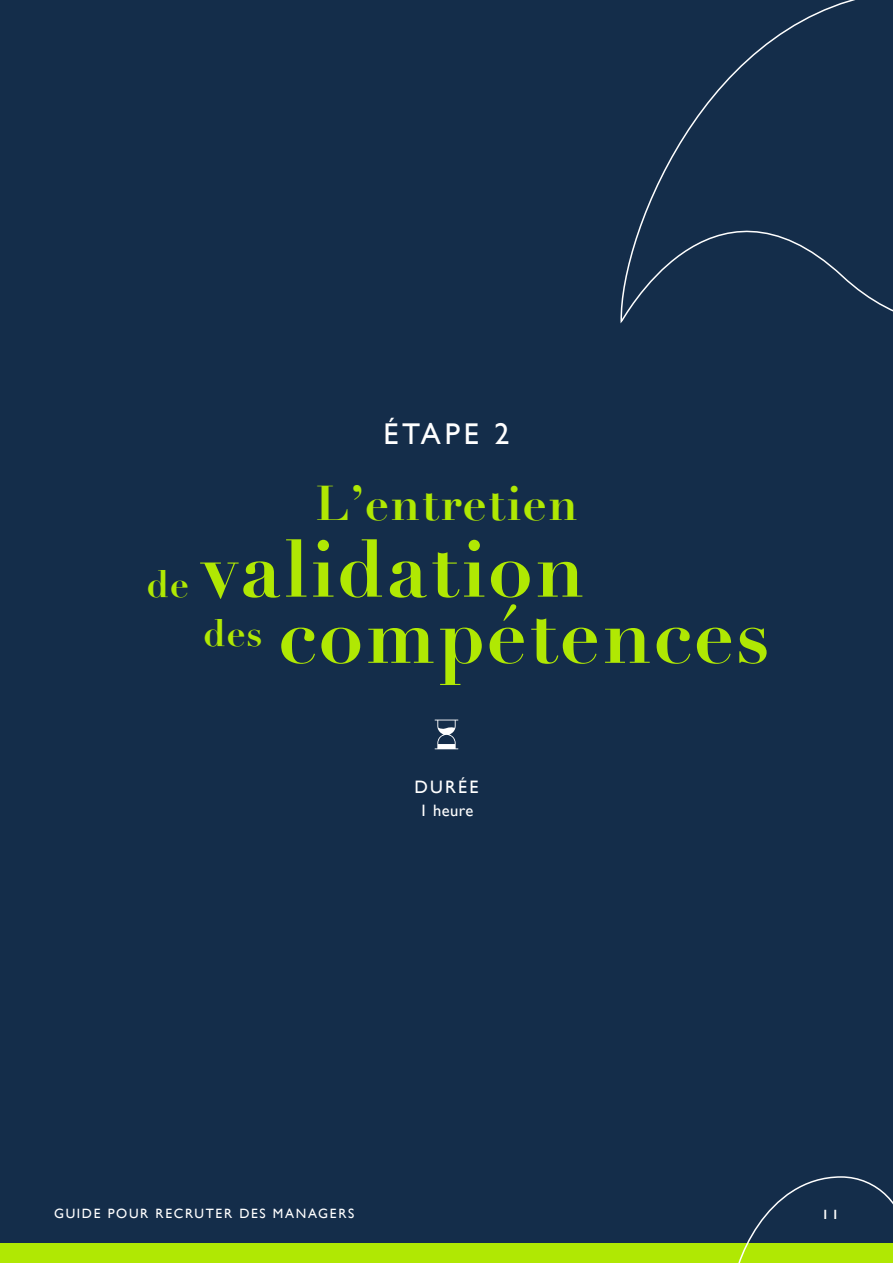
<style>
.page{position:relative;width:893px;height:1263px;background:#fff}
.page>*{position:absolute;margin:0;border:0;box-sizing:border-box;transform-origin:0 0}
.t1{font:700 79.5px/66.2px "Didot";letter-spacing:.025em;color:#b0e803}
.t2{font:700 47.7px "Didot";letter-spacing:.025em;color:#b0e803}
.t3{font:700 37.5px "Didot";color:#b0e803}
.t4{font:30px "Gill Sans";letter-spacing:.125em;color:#fff}
.t5{font:18px "Gill Sans";letter-spacing:.125em;color:#fff}
.t6{font:16.5px "Gill Sans";letter-spacing:.025em;color:#fff}
.t7{font:13.5px "Gill Sans";letter-spacing:.125em;color:#fff}
.t8{font:600 13.5px "Gill Sans";color:#fff}
</style>
<div class="page">
<div style="left:0;top:0;width:893px;height:1243px;background:#142d4a"></div>
<div style="left:0;top:1243px;width:893px;height:20px;background:#b0e803"></div>
<svg style="left:738px;top:1176px;width:155px;height:87px"></svg>
<svg style="left:620px;top:0;width:273px;height:324px"></svg>
<svg style="left:435px;top:720px;width:23px;height:29px"></svg>
<h3 class="t4" style="left:383px;top:416px;width:128px">ÉTAPE 2</h3>
<h3 class="t3" style="left:147px;top:560px;width:44px">de</h3>
<h2 class="t2" style="left:315px;top:473px;width:264px">L’entretien</h2>
<h1 class="t1" style="left:278px;top:536px;width:493px;text-indent:-77px">validation compétences</h1>
<h3 class="t3" style="left:203px;top:609px;width:60px">des</h3>
<h3 class="t5" style="left:414px;top:776px;width:66px">DURÉE</h3>
<p class="t6" style="left:420px;top:801px;width:55px">1 heure</p>
<p class="t7" style="left:54px;top:1206px;width:302px">GUIDE POUR RECRUTER DES MANAGERS</p>
<p class="t8" style="left:822px;top:1206px;width:19px">11</p>
</div>
